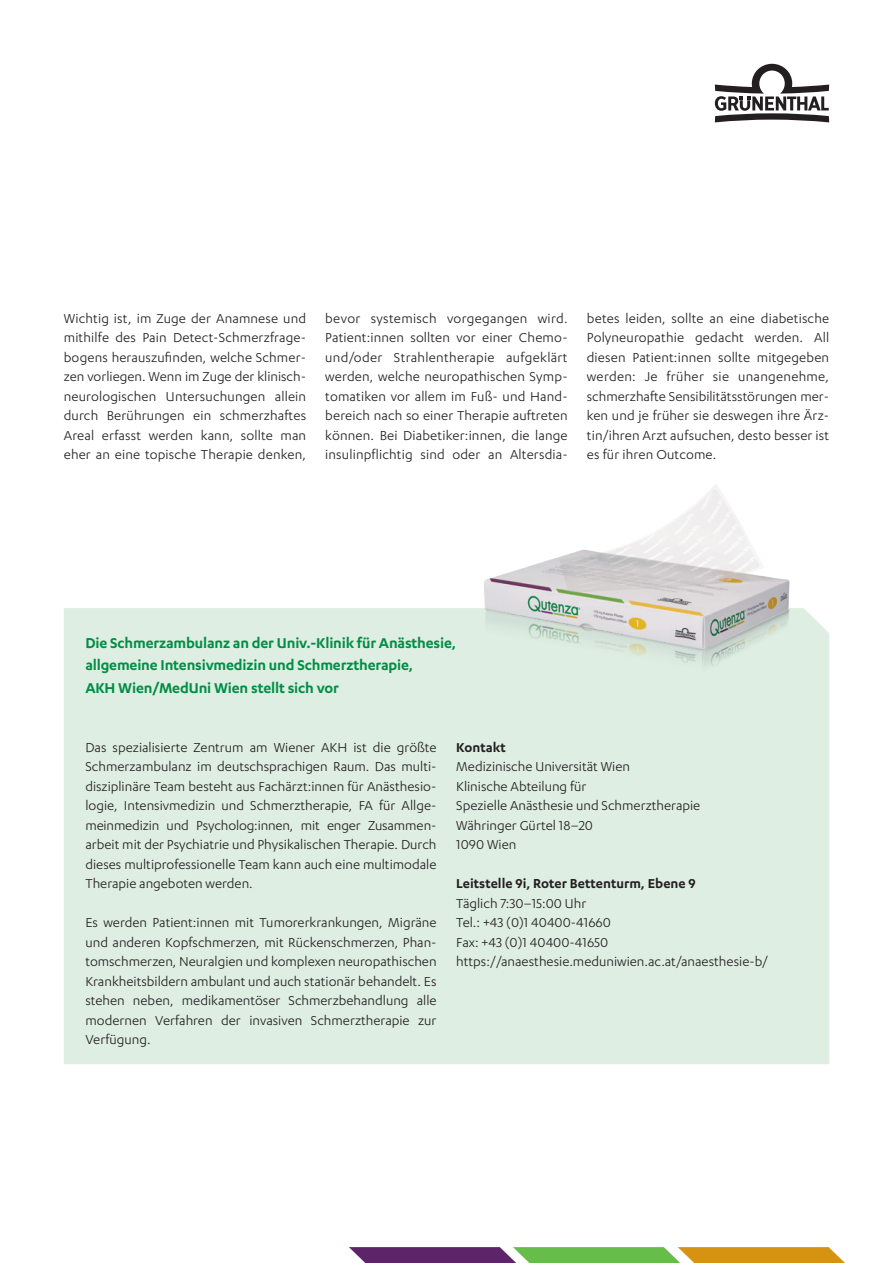
<style>
.page{position:relative;width:893px;height:1263px;background:#fff}
.page>*{position:absolute;margin:0;border:0;box-sizing:border-box;transform-origin:0 0}
.t1{font:600 16.5px/22.5px "Karbon";letter-spacing:-.01em;color:#008e45}
.t2{font:15px/19.5px "Karbon";letter-spacing:.005em;color:#231f20;text-align:justify}
.t3{font:600 15px "Karbon";color:#231f20}
</style>
<div class="page">
<div style="left:64px;top:608px;width:765px;height:456px;background:#dfeee3"></div>
<svg style="left:715px;top:64px;width:114px;height:58px"></svg>
<svg style="left:349px;top:1247px;width:496px;height:16px"></svg>
<img style="left:475px;top:484px;width:324px;height:208px">
<p class="t2" style="left:64px;top:308px;width:244px">Wichtig ist, im Zuge der Anamnese und mithilfe des Pain Detect-Schmerzfrage&shy;bogens herauszufinden, welche Schmer&shy;zen vorliegen. Wenn im Zuge der klinisch&shy;neurologischen Untersuchungen allein durch Berührungen ein schmerzhaftes Areal erfasst werden kann, sollte man eher an eine topische Therapie denken,</p>
<p class="t2" style="left:325px;top:308px;width:244px;text-align:left">bevor systemisch vorgegangen wird.<br>Patient:innen sollten vor einer Chemo&shy;und/oder Strahlentherapie aufgeklärt werden, welche neuropathischen Symp&shy;tomatiken vor allem im Fuß- und Hand&shy;bereich nach so einer Therapie auftreten können. Bei Diabetiker:innen, die lange insulinpflichtig sind oder an Altersdia-</p>
<p class="t2" style="left:587px;top:308px;width:244px">betes leiden, sollte an eine diabetische Polyneuropathie gedacht werden. All diesen Patient:innen sollte mitgegeben werden: Je früher sie unangenehme, schmerzhafte Sensibilitätsstörungen mer&shy;ken und je früher sie deswegen ihre Ärz&shy;tin/ihren Arzt aufsuchen, desto besser ist es für ihren Outcome.</p>
<p class="t1" style="left:85px;top:631px;width:372px">Die Schmerzambulanz an der Univ.-Klinik für Anästhesie, allgemeine Intensivmedizin und Schmerztherapie,<br>AKH Wien/MedUni Wien stellt sich vor</p>
<p class="t2" style="left:85px;top:737px;width:353px">Das spezialisierte Zentrum am Wiener AKH ist die größte Schmerzambulanz im deutschsprachigen Raum. Das multi&shy;disziplinäre Team besteht aus Fachärzt:innen für Anästhesio&shy;logie, Intensivmedizin und Schmerztherapie, FA für Allge&shy;meinmedizin und Psycholog:innen, mit enger Zusammen&shy;arbeit mit der Psychiatrie und Physikalischen Therapie. Durch dieses multiprofessionelle Team kann auch eine multimodale Therapie angeboten werden.</p>
<p class="t2" style="left:85px;top:913px;width:353px">Es werden Patient:innen mit Tumorerkrankungen, Migräne und anderen Kopfschmerzen, mit Rückenschmerzen, Phan&shy;tomschmerzen, Neuralgien und komplexen neuropathischen Krankheitsbildern ambulant und auch stationär behandelt. Es stehen neben, medikamentöser Schmerzbehandlung alle modernen Verfahren der invasiven Schmerztherapie zur Verfügung.</p>
<p class="t3" style="left:456px;top:739px;width:51px">Kontakt</p>
<p class="t2" style="left:456px;top:757px;width:246px;text-align:left">Medizinische Universität Wien<br>Klinische Abteilung für<br>Spezielle Anästhesie und Schmerztherapie<br>Währinger Gürtel 18–20<br>1090 Wien</p>
<p class="t3" style="left:456px;top:875px;width:241px">Leitstelle 9i, Roter Bettenturm, Ebene 9</p>
<p class="t2" style="left:456px;top:893px;width:314px;text-align:left">Täglich 7:30–15:00 Uhr<br>Tel.: +43 (0)1 40400-41660<br>Fax: +43 (0)1 40400-41650 https://anaesthesie.meduniwien.ac.at/anaesthesie-b/</p>
</div>
